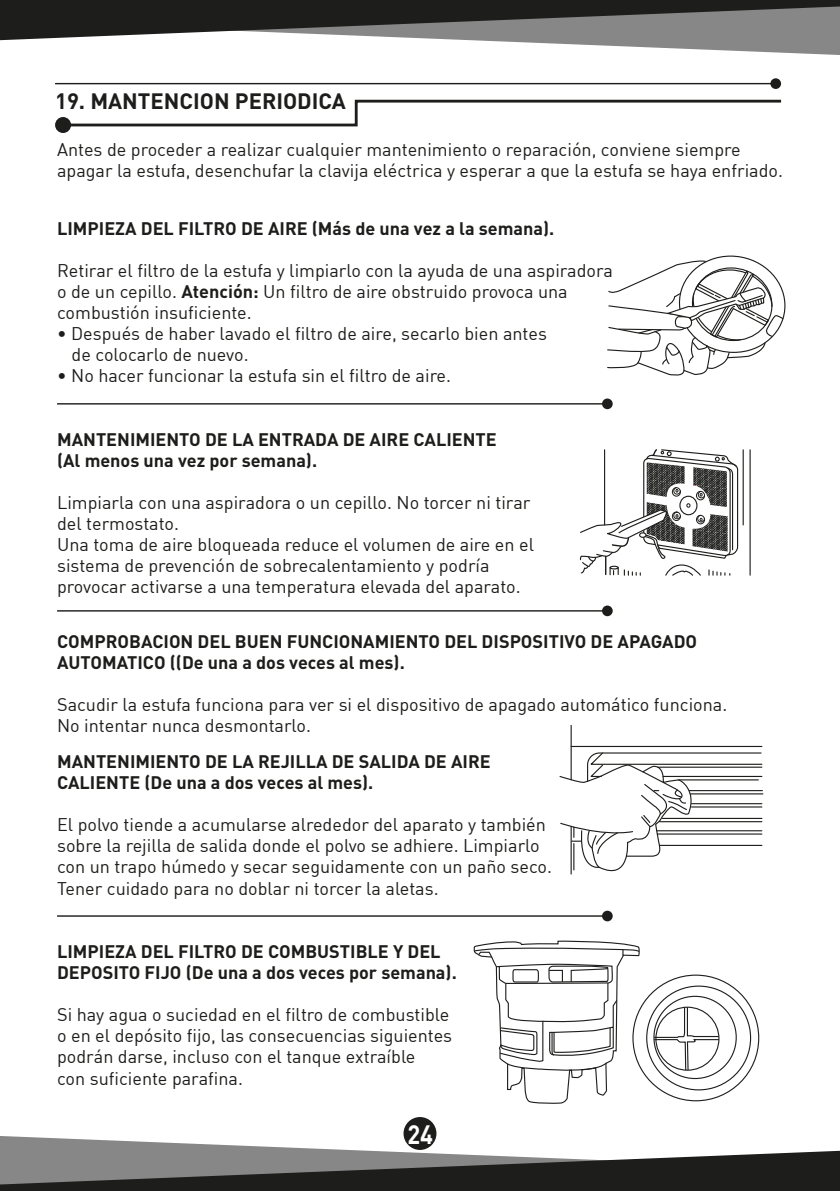
<style>
.page{position:relative;width:840px;height:1191px;background:#fff}
.page>*{position:absolute;margin:0;border:0;box-sizing:border-box;transform-origin:0 0}
.t1{font:700 26.2px "DIN";color:#fff;scale:.9 1}
.t2{font:700 22px "DIN";color:#1d1d1b}
.t3{font:18px/21px "DIN Regular Alternate";color:#1d1d1b}
.t4{font:700 18px/21px "DIN";color:#1d1d1b}
.s1{font-family:"DIN";font-weight:700}
</style>
<div class="page">
<svg style="left:607px;top:255px;width:179px;height:121px"></svg>
<hr style="left:570px;top:725px;width:1px;height:54px;background:#1d1d1b">
<svg style="left:559px;top:751px;width:203px;height:124px"></svg>
<hr style="left:571px;top:746px;width:190px;height:1px;background:#1d1d1b">
<hr style="left:57px;top:403px;width:550px;height:1px;background:#1d1d1b">
<div style="left:601px;top:398px;width:11px;height:11px;background:#1d1d1b;border-radius:50%"></div>
<hr style="left:57px;top:610px;width:550px;height:1px;background:#1d1d1b">
<div style="left:601px;top:605px;width:11px;height:11px;background:#1d1d1b;border-radius:50%"></div>
<hr style="left:57px;top:915px;width:550px;height:1px;background:#1d1d1b">
<div style="left:601px;top:910px;width:11px;height:11px;background:#1d1d1b;border-radius:50%"></div>
<svg style="left:66px;top:99px;width:716px;height:28px"></svg>
<div style="left:55px;top:117px;width:16px;height:16px;background:#1d1d1b;border-radius:50%"></div>
<hr style="left:55px;top:83px;width:720px;height:1px;background:#1d1d1b">
<div style="left:770px;top:78px;width:10px;height:11px;background:#1d1d1b;border-radius:50%"></div>
<hr style="left:742px;top:450px;width:1px;height:75px;background:#1d1d1b">
<hr style="left:749px;top:450px;width:1px;height:125px;background:#1d1d1b">
<svg style="left:579px;top:449px;width:159px;height:127px"></svg>
<svg style="left:475px;top:940px;width:162px;height:164px"></svg>
<svg style="left:473px;top:946px;width:167px;height:127px"></svg>
<svg style="left:652px;top:1006px;width:67px;height:65px"></svg>
<svg style="left:0;top:1136px;width:323px;height:13px"></svg>
<svg style="left:493px;top:41px;width:346px;height:14px"></svg>
<svg style="left:0;top:0;width:839px;height:41px;background:#535352"></svg>
<svg style="left:0;top:1149px;width:839px;height:42px;background:#565655"></svg>
<div style="left:402px;top:1116px;width:35px;height:35px;background:#1d1d1b;border-radius:50%"></div>
<div style="left:401px;top:1115px;width:37px;height:37px;border:2px solid #fff;border-radius:50%"></div>
<p class="t2" style="left:55px;top:87px;width:292px">19. MANTENCION PERIODICA</p>
<p class="t3" style="left:57px;top:139px;width:727px">Antes de proceder a realizar cualquier mantenimiento o reparación, conviene siempre apagar la estufa, desenchufar la clavija eléctrica y esperar a que la estufa se haya enfriado.</p>
<p class="t4" style="left:57px;top:217px;width:498px">LIMPIEZA DEL FILTRO DE AIRE (Más de una vez a la semana).</p>
<p class="t3" style="left:57px;top:259px;width:557px">Retirar el filtro de la estufa y limpiarlo con la ayuda de una aspiradora o de un cepillo. <span class="s1">Atención:</span> Un filtro de aire obstruido provoca una combustión insuficiente.</p>
<p class="t3" style="left:72px;top:322px;width:476px;text-indent:-15px">• Después de haber lavado el filtro de aire, secarlo bien antes de colocarlo de nuevo.</p>
<p class="t3" style="left:57px;top:364px;width:395px">• No hacer funcionar la estufa sin el filtro de aire.</p>
<p class="t4" style="left:57px;top:428px;width:441px">MANTENIMIENTO DE LA ENTRADA DE AIRE CALIENTE (Al menos una vez por semana).</p>
<p class="t3" style="left:57px;top:491px;width:478px">Limpiarla con una aspiradora o un cepillo. No torcer ni tirar del termostato.<br>Una toma de aire bloqueada reduce el volumen de aire en el sistema de prevención de sobrecalentamiento y podría provocar activarse a una temperatura elevada del aparato.</p>
<p class="t4" style="left:57px;top:630px;width:641px">COMPROBACION DEL BUEN FUNCIONAMIENTO DEL DISPOSITIVO DE APAGADO<br>AUTOMATICO ((De una a dos veces al mes).</p>
<p class="t3" style="left:57px;top:694px;width:671px">Sacudir la estufa funciona para ver si el dispositivo de apagado automático funciona.<br>No intentar nunca desmontarlo.</p>
<p class="t4" style="left:57px;top:750px;width:435px">MANTENIMIENTO DE LA REJILLA DE SALIDA DE AIRE<br>CALIENTE (De una a dos veces al mes).</p>
<p class="t3" style="left:57px;top:814px;width:496px">El polvo tiende a acumularse alrededor del aparato y también sobre la rejilla de salida donde el polvo se adhiere. Limpiarlo con un trapo húmedo y secar seguidamente con un paño seco.<br>Tener cuidado para no doblar ni torcer la aletas.</p>
<p class="t4" style="left:57px;top:940px;width:401px">LIMPIEZA DEL FILTRO DE COMBUSTIBLE Y DEL<br>DEPOSITO FIJO (De una a dos veces por semana).</p>
<p class="t3" style="left:57px;top:1004px;width:396px">Si hay agua o suciedad en el filtro de combustible o en el depósito fijo, las consecuencias siguientes podrán darse, incluso con el tanque extraíble<br>con suficiente parafina.</p>
<h1 class="t1" style="left:407px;top:1117px;width:30px">24</h1>
</div>
